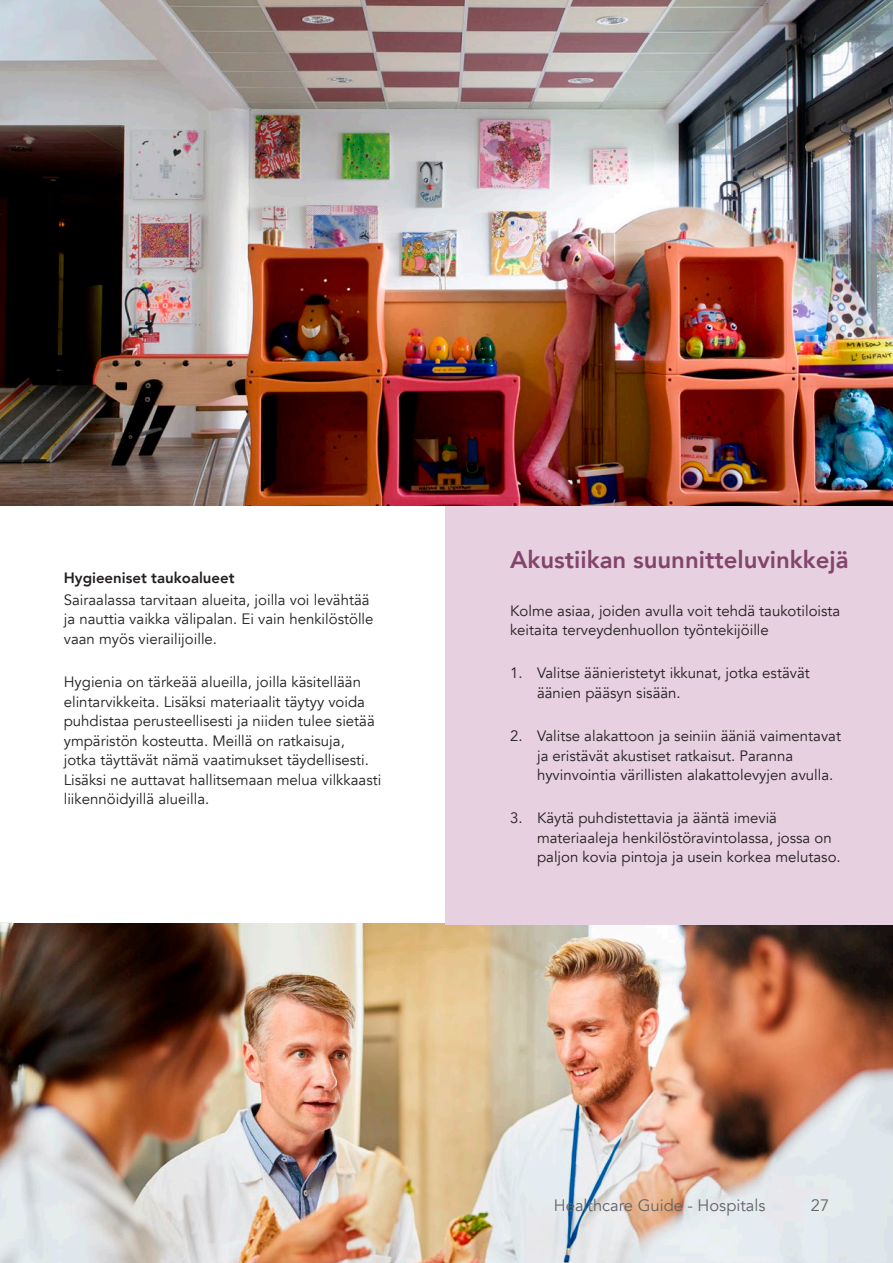
<style>
.page{position:relative;width:893px;height:1263px;background:#fff}
.page>*{position:absolute;margin:0;border:0;box-sizing:border-box;transform-origin:0 0}
.t1{font:800 24px "Avenir";color:#83446c}
.t2{font:16.5px "Avenir";color:#636466}
.t3{font:15px/19.5px "Avenir";color:#231f20}
.t4{font:800 15px "Avenir";color:#231f20}
</style>
<div class="page">
<img style="left:0;top:924px;width:893px;height:339px">
<div style="left:446px;top:505px;width:447px;height:420px;background:#e7d0df"></div>
<img style="left:0;top:0;width:893px;height:505px">
<p class="t4" style="left:64px;top:566px;width:172px">Hygieeniset taukoalueet</p>
<p class="t3" style="left:64px;top:590px;width:311px">Sairaalassa tarvitaan alueita, joilla voi levähtää ja nauttia vaikka välipalan. Ei vain henkilöstölle vaan myös vierailijoille.</p>
<p class="t3" style="left:64px;top:673px;width:319px">Hygienia on tärkeää alueilla, joilla käsitellään elintarvikkeita. Lisäksi materiaalit täytyy voida puhdistaa perusteellisesti ja niiden tulee sietää ympäristön kosteutta. Meillä on ratkaisuja,<br>jotka täyttävät nämä vaatimukset täydellisesti.<br>Lisäksi ne auttavat hallitsemaan melua vilkkaasti liikennöidyillä alueilla.</p>
<h1 class="t1" style="left:510px;top:541px;width:340px">Akustiikan suunnitteluvinkkejä</h1>
<p class="t3" style="left:510px;top:601px;width:332px">Kolme asiaa, joiden avulla voit tehdä taukotiloista keitaita terveydenhuollon työntekijöille</p>
<p class="t3" style="left:537px;top:664px;width:274px;text-indent:-27px">1. Valitse äänieristetyt ikkunat, jotka estävät äänien pääsyn sisään.</p>
<p class="t3" style="left:537px;top:726px;width:305px;text-indent:-27px">2. Valitse alakattoon ja seiniin ääniä vaimentavat ja eristävät akustiset ratkaisut. Paranna hyvinvointia värillisten alakattolevyjen avulla.</p>
<p class="t3" style="left:537px;top:809px;width:305px;text-indent:-27px">3. Käytä puhdistettavia ja ääntä imeviä materiaaleja henkilöstöravintolassa, jossa on paljon kovia pintoja ja usein korkea melutaso.</p>
<p class="t2" style="left:554px;top:1196px;width:213px">Healthcare Guide - Hospitals</p>
<p class="t2" style="left:811px;top:1196px;width:20px">27</p>
</div>
